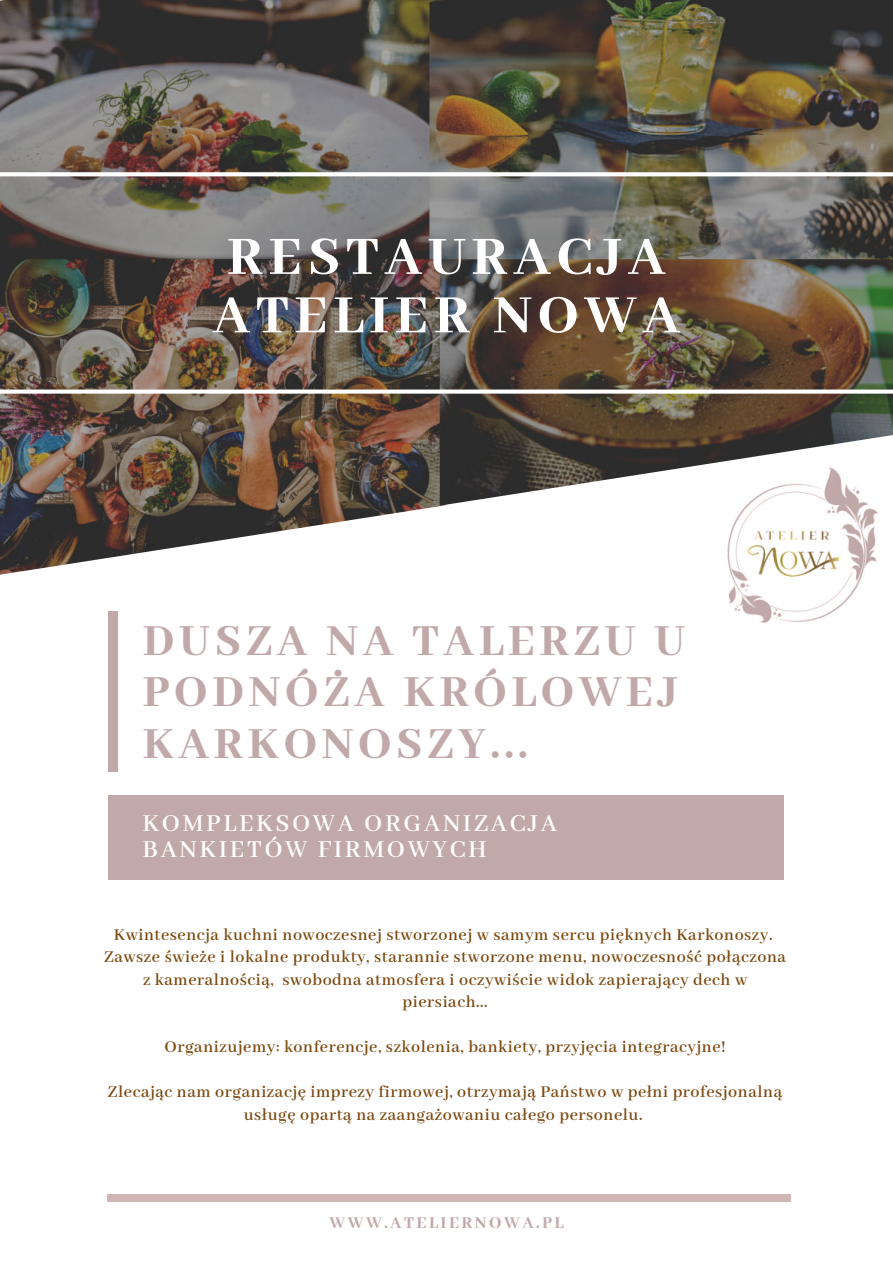
<style>
.page{position:relative;width:893px;height:1264px;background:#fff}
.page>*{position:absolute;margin:0;border:0;box-sizing:border-box;transform-origin:0 0}
.t1{font:800 59.55px/58.5px "Abhaya Libre";letter-spacing:.1em;color:#fff}
.t2{font:800 48.45px/51.8px "Abhaya Libre";letter-spacing:.1em;color:#c1a9a9}
.t3{font:600 26.4px/25.8px "Abhaya Libre";letter-spacing:.1em;color:#fff}
.t4{font:600 18px/22.5px "Abhaya Libre";letter-spacing:.03em;color:#7b4910;text-align:center}
.t5{font:800 18px "Abhaya Libre";letter-spacing:.14em;color:#c1a9a9}
</style>
<div class="page">
<img style="left:0;top:393px;width:445px;height:182px">
<img style="left:0;top:0;width:429px;height:172px">
<div style="left:108px;top:795px;width:676px;height:84px;background:#c1a9a9"></div>
<div style="left:107px;top:1194px;width:684px;height:7px;background:#d0b5b5"></div>
<div style="left:108px;top:611px;width:9px;height:160px;background:#c1a9a9"></div>
<img style="left:439px;top:393px;width:453px;height:112px">
<img style="left:429px;top:0;width:463px;height:172px">
<img style="left:0;top:172px;width:892px;height:218px">
<img style="left:686px;top:462px;width:206px;height:161px">
<h1 class="t1" style="left:213px;top:229px;width:469px">RESTAURACJA<br>ATELIER NOWA</h1>
<h2 class="t2" style="left:143px;top:616px;width:543px">DUSZA NA TALERZU U<br>PODNÓŻA KRÓLOWEJ<br>KARKONOSZY...</h2>
<h3 class="t3" style="left:143px;top:811px;width:416px">KOMPLEKSOWA ORGANIZACJA<br>BANKIETÓW FIRMOWYCH</h3>
<p class="t4" style="left:104px;top:924px;width:683px">Kwintesencja kuchni nowoczesnej stworzonej w samym sercu pięknych Karkonoszy.<br>Zawsze świeże i lokalne produkty, starannie stworzone menu, nowoczesność połączona z kameralnością, swobodna atmosfera i oczywiście widok zapierający dech w piersiach...</p>
<p class="t4" style="left:164px;top:1036px;width:562px">Organizujemy: konferencje, szkolenia, bankiety, przyjęcia integracyjne!</p>
<p class="t4" style="left:108px;top:1081px;width:675px">Zlecając nam organizację imprezy firmowej, otrzymają Państwo w pełni profesjonalną usługę opartą na zaangażowaniu całego personelu.</p>
<p class="t5" style="left:329px;top:1212px;width:235px">WWW.ATELIERNOWA.PL</p>
</div>
